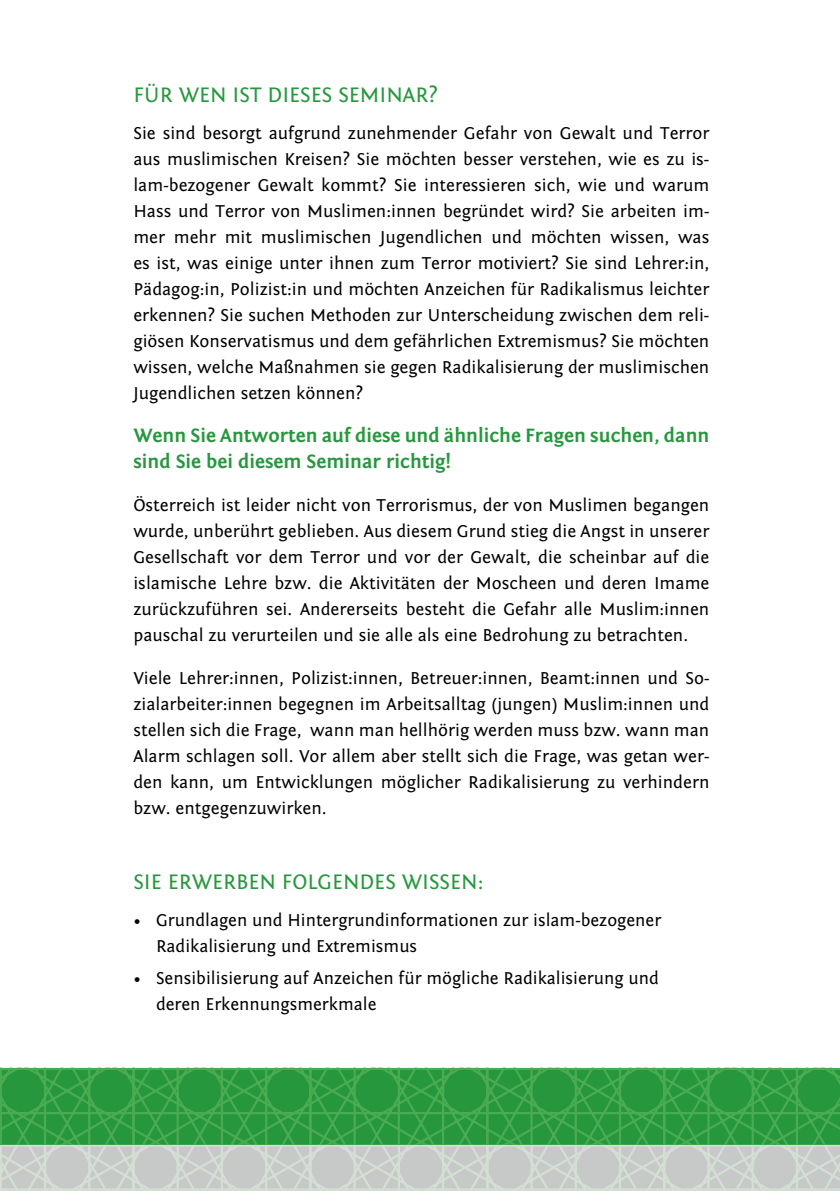
<style>
.page{position:relative;width:840px;height:1191px;background:#fff}
.page>*{position:absolute;margin:0;border:0;box-sizing:border-box;transform-origin:0 0}
.t1{font:22px "Fontin Sans IKC";color:#27973e}
.t2{font:700 20px/26px "Fontin Sans IKC";color:#27973e}
.t3{font:18px/26px "Fontin Sans IKC";color:#000;text-align:justify}
</style>
<div class="page">
<svg style="left:0;top:1067px;width:839px;height:124px;background:#6bb077"></svg>
<p class="t1" style="left:133px;top:82px;width:62px">Für wen</p>
<p class="t1" style="left:232px;top:82px;width:47px">ist dieses</p>
<p class="t1" style="left:338px;top:82px;width:25px">Seminar</p>
<p class="t1" style="left:428px;top:82px;width:11px">?</p>
<p class="t3" style="left:133px;top:120px;width:577px">Sie sind besorgt aufgrund zunehmender Gefahr von Gewalt und Terror aus muslimischen Kreisen? Sie möchten besser verstehen, wie es zu is&shy;lam-bezogener Gewalt kommt? Sie interessieren sich, wie und warum Hass und Terror von Muslimen:innen begründet wird? Sie arbeiten im&shy;mer mehr mit muslimischen Jugendlichen und möchten wissen, was es ist, was einige unter ihnen zum Terror motiviert? Sie sind Lehrer:in, Pädagog:in, Polizist:in und möchten Anzeichen für Radikalismus leichter erkennen? Sie suchen Methoden zur Unterscheidung zwischen dem reli&shy;giösen Konservatismus und dem gefährlichen Extremismus? Sie möchten wissen, welche Maßnahmen sie gegen Radikalisierung der muslimischen Jugendlichen setzen können?</p>
<p class="t2" style="left:133px;top:423px;width:577px">Wenn Sie Antworten auf diese und ähnliche Fragen suchen, dann sind Sie bei diesem Seminar richtig!</p>
<p class="t3" style="left:133px;top:492px;width:577px">Österreich ist leider nicht von Terrorismus, der von Muslimen begangen wurde, unberührt geblieben. Aus diesem Grund stieg die Angst in unserer Gesellschaft vor dem Terror und vor der Gewalt, die scheinbar auf die islamische Lehre bzw. die Aktivitäten der Moscheen und deren Imame zurückzuführen sei. Andererseits besteht die Gefahr alle Muslim:innen pauschal zu verurteilen und sie alle als eine Bedrohung zu betrachten.</p>
<p class="t3" style="left:133px;top:665px;width:577px">Viele Lehrer:innen, Polizist:innen, Betreuer:innen, Beamt:innen und So&shy;zialarbeiter:innen begegnen im Arbeitsalltag (jungen) Muslim:innen und stellen sich die Frage, wann man hellhörig werden muss bzw. wann man Alarm schlagen soll. Vor allem aber stellt sich die Frage, was getan wer&shy;den kann, um Entwicklungen möglicher Radikalisierung zu verhindern bzw. entgegenzuwirken.</p>
<p class="t1" style="left:133px;top:869px;width:49px">Sie erwerben</p>
<p class="t1" style="left:281px;top:869px;width:14px">folgendes</p>
<p class="t1" style="left:401px;top:869px;width:32px">Wissen</p>
<p class="t1" style="left:477px;top:869px;width:7px">:</p>
<p class="t3" style="left:156px;top:907px;width:506px;text-indent:-23px">• Grundlagen und Hintergrundinformationen zur islam-bezogener<br>Radikalisierung und Extremismus</p>
<p class="t3" style="left:156px;top:965px;width:504px;text-indent:-23px">• Sensibilisierung auf Anzeichen für mögliche Radikalisierung und deren Erkennungsmerkmale</p>
</div>
